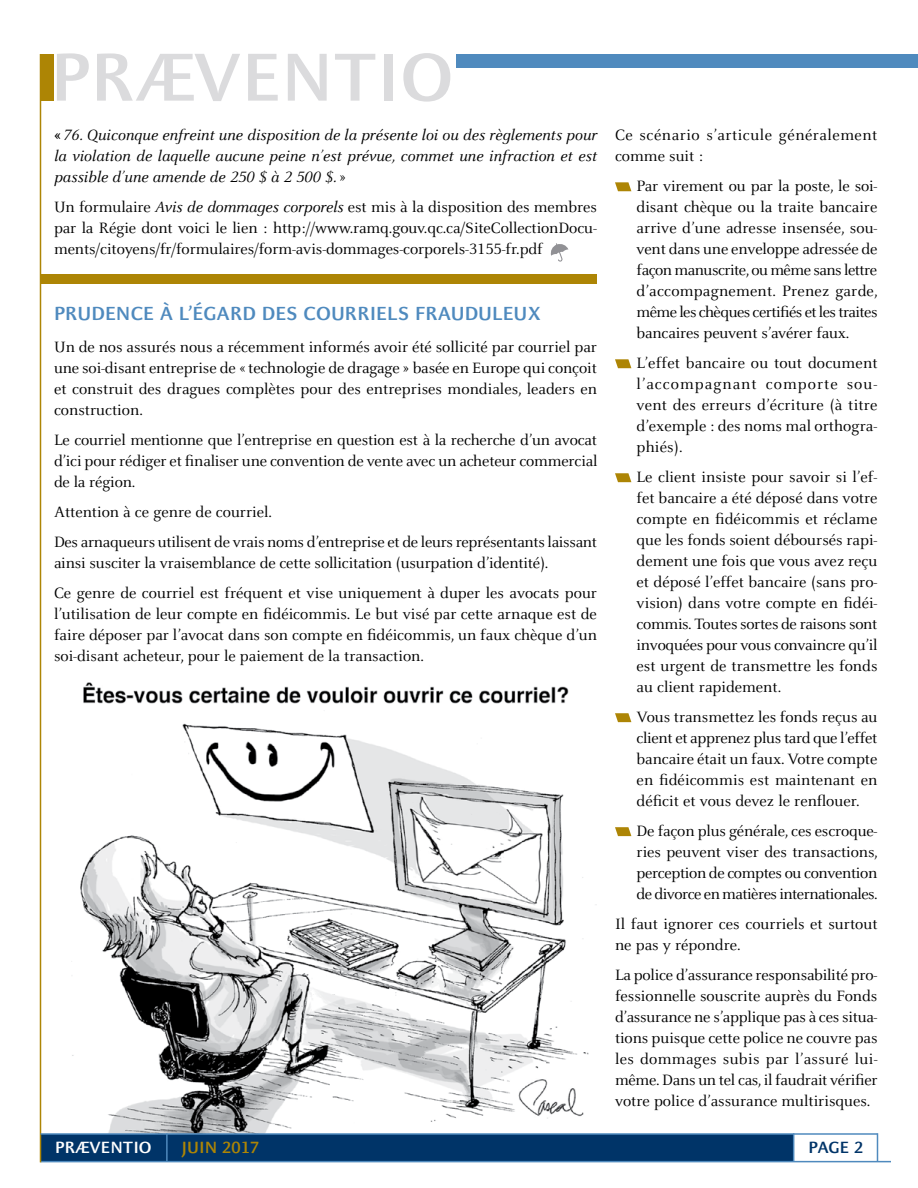
<style>
.page{position:relative;width:918px;height:1188px;background:#fff}
.page>*{position:absolute;margin:0;border:0;box-sizing:border-box;transform-origin:0 0}
.t1{font:700 75px "Barreau Sans";color:#dbdbdd}
.titre_bleu{font:700 21px "Barreau Sans";color:#4f8abe}
.t2{font:700 18px "Barreau Sans";color:#fff}
.t3{font:700 18px "Barreau Sans";color:#ad8505}
.t4{font:700 18px "Barreau Sans";color:#003468}
.t5{font:16.5px/21px "Barreau";color:#000;text-align:justify}
.t6{font:italic 16.5px/21px "Barreau";color:#000;text-align:justify}
.t7{font:16.5px/21px "Barreau";letter-spacing:.03em;color:#000}
.s1{font-weight:700;font-style:normal}
.s2{font-style:normal}
.s3{font-style:italic}
</style>
<div class="page">
<img style="left:71px;top:723px;width:526px;height:410px">
<div style="left:40px;top:1134px;width:753px;height:27px;background:#003468"></div>
<svg style="left:793px;top:1135px;width:1px;height:26px"></svg>
<hr style="left:166px;top:1133px;width:2px;height:29px;background:#4f8abe">
<div style="left:456px;top:54px;width:462px;height:14px;background:#4f8abe"></div>
<div style="left:40px;top:54px;width:14px;height:47px;background:#ad8505"></div>
<hr style="left:40px;top:1161px;width:851px;height:1px;background:#4f8abe">
<hr style="left:40px;top:54px;width:1px;height:1108px;background:#ad8505">
<svg style="left:877px;top:1135px;width:1px;height:26px"></svg>
<div style="left:41px;top:274px;width:556px;height:10px;background:#ad8505"></div>
<hr style="left:40px;top:1133px;width:838px;height:2px;background:#4f8abe">
<svg style="left:615px;top:182px;width:16px;height:9px"></svg>
<svg style="left:615px;top:359px;width:16px;height:9px"></svg>
<svg style="left:615px;top:473px;width:16px;height:9px"></svg>
<svg style="left:615px;top:713px;width:16px;height:9px"></svg>
<svg style="left:615px;top:827px;width:16px;height:9px"></svg>
<svg style="left:550px;top:243px;width:18px;height:19px"></svg>
<img style="left:83px;top:682px;width:486px;height:22px">
<p class="t1" style="left:51px;top:35px;width:404px">PRÆVENTIO</p>
<p class="t6" style="left:54px;top:125px;width:545px"><span class="s1">«</span>76. Quiconque enfreint une disposition de la présente loi ou des règlements pour la violation de laquelle aucune peine n’est prévue, commet une infraction et est passible d’une amende de 250 $ à 2 500 $. <span class="s2">»</span></p>
<p class="t5" style="left:54px;top:197px;width:545px">Un formulaire <span class="s3">Avis de dommages corporels</span> est mis à la disposition des membres par la Régie dont voici le lien : http://www.ramq.gouv.qc.ca/SiteCollectionDocu&shy;ments/citoyens/fr/formulaires/form-avis-dommages-corporels-3155-fr.pdf</p>
<p class="titre_bleu" style="left:54px;top:301px;width:489px">PRUDENCE À L’ÉGARD DES COURRIELS FRAUDULEUX</p>
<p class="t5" style="left:54px;top:337px;width:545px">Un de nos assurés nous a récemment informés avoir été sollicité par courriel par une soi-disant entreprise de « technologie de dragage» basée en Europe qui conçoit et construit des dragues complètes pour des entreprises mondiales, leaders en construction.</p>
<p class="t5" style="left:54px;top:429px;width:545px">Le courriel mentionne que l’entreprise en question est à la recherche d’un avocat d’ici pour rédiger et finaliser une convention de vente avec un acheteur commercial de la région.</p>
<p class="t5" style="left:54px;top:501px;width:220px">Attention à ce genre de courriel.</p>
<p class="t5" style="left:54px;top:531px;width:545px">Des arnaqueurs utilisent de vrais noms d’entreprise et de leurs représentants laissant ainsi susciter la vraisemblance de cette sollicitation (usurpation d’identité).</p>
<p class="t5" style="left:54px;top:582px;width:545px">Ce genre de courriel est fréquent et vise uniquement à duper les avocats pour l’utilisation de leur compte en fidéicommis. Le but visé par cette arnaque est de faire déposer par l’avocat dans son compte en fidéicommis, un faux chèque d’un soi-disant acheteur, pour le paiement de la transaction.</p>
<p class="t7" style="left:615px;top:125px;width:264px">Ce scénario s’articule généralement comme suit :</p>
<p class="t5" style="left:637px;top:176px;width:243px">Par virement ou par la poste, le soi&shy;disant chèque ou la traite bancaire arrive d’une adresse insensée, sou&shy;vent dans une enveloppe adressée de façon manuscrite, ou même sans lettre d’accompagnement. Prenez garde, même les chèques certifiés et les traites bancaires peuvent s’avérer faux.</p>
<p class="t5" style="left:637px;top:353px;width:243px">L’effet bancaire ou tout document l’accompagnant comporte sou&shy;vent des erreurs d’écriture (à titre d’exemple : des noms mal orthogra&shy;phiés).</p>
<p class="t5" style="left:637px;top:467px;width:242px">Le client insiste pour savoir si l’ef&shy;fet bancaire a été déposé dans votre compte en fidéicommis et réclame que les fonds soient déboursés rapi&shy;dement une fois que vous avez reçu et déposé l’effet bancaire (sans pro&shy;vision) dans votre compte en fidéi&shy;commis. Toutes sortes de raisons sont invoquées pour vous convaincre qu’il est urgent de transmettre les fonds au client rapidement.</p>
<p class="t5" style="left:637px;top:707px;width:242px">Vous transmettez les fonds reçus au client et apprenez plus tard que l’effet bancaire était un faux. Votre compte en fidéicommis est maintenant en déficit et vous devez le renflouer.</p>
<p class="t5" style="left:637px;top:821px;width:243px">De façon plus générale, ces escroque&shy;ries peuvent viser des transactions, perception de comptes ou convention de divorce en matières internationales.</p>
<p class="t5" style="left:615px;top:914px;width:264px">Il faut ignorer ces courriels et surtout ne pas y répondre.</p>
<p class="t5" style="left:615px;top:965px;width:264px">La police d’assurance responsabilité pro&shy;fessionnelle souscrite auprès du Fonds d’assurance ne s’applique pas à ces situa&shy;tions puisque cette police ne couvre pas les dommages subis par l’assuré lui&shy;même. Dans un tel cas, il faudrait vérifier votre police d’assurance multirisques.</p>
<p class="t2" style="left:55px;top:1137px;width:98px">PRÆVENTIO</p>
<p class="t3" style="left:181px;top:1137px;width:79px">JUIN 2017</p>
<p class="t4" style="left:808px;top:1137px;width:57px">PAGE 2</p>
</div>
